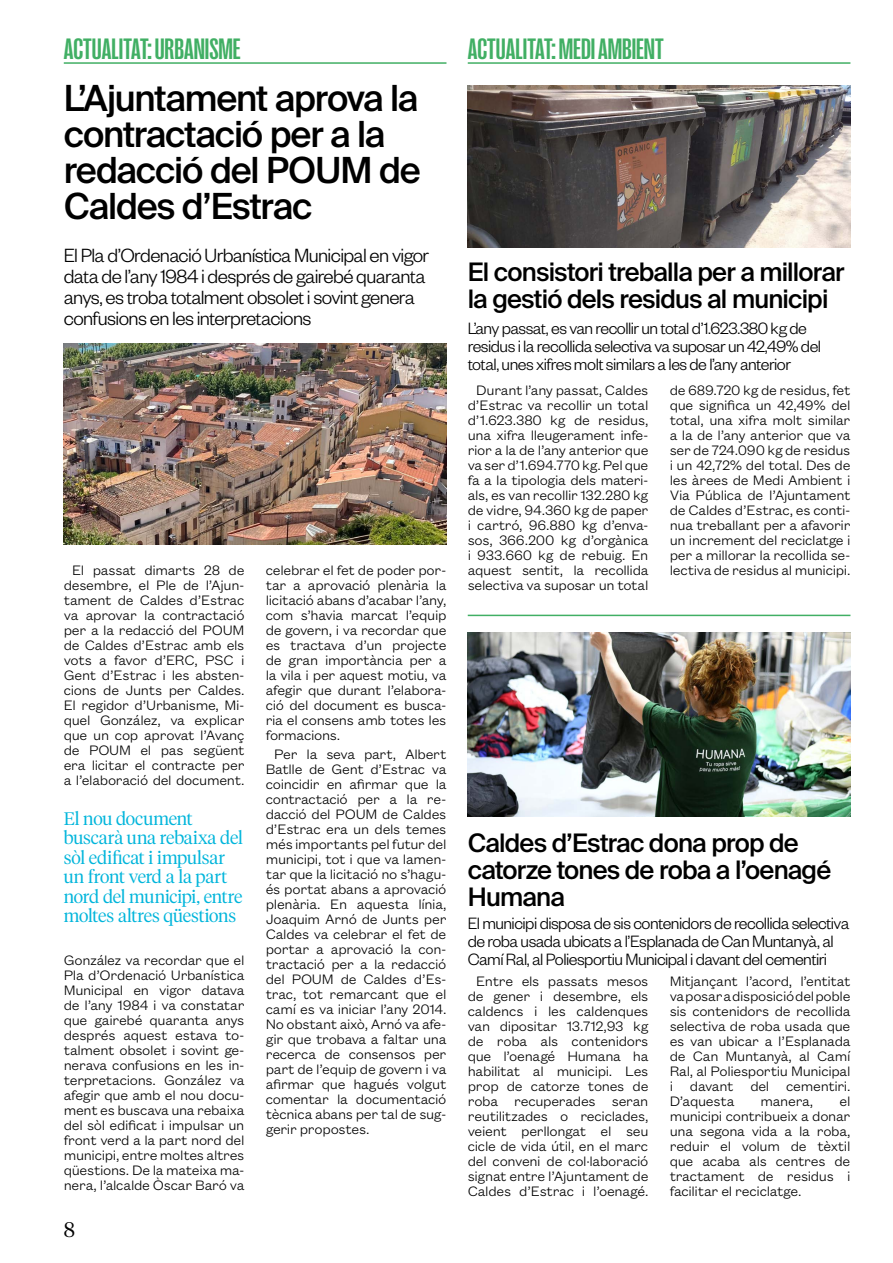
<style>
.page{position:relative;width:893px;height:1263px;background:#fff}
.page>*{position:absolute;margin:0;border:0;box-sizing:border-box;transform-origin:0 0}
.t1{font:500 36px/36px "Suisse Intl";letter-spacing:-.035em;color:#000}
.t2{font:700 30px "Right Grotesk Tight";color:#41af64}
.t3{font:500 25.5px/27px "Suisse Intl";letter-spacing:-.03em;color:#000}
.t4{font:300 21px/21px "Founders Grotesk";letter-spacing:-.03em;color:#000}
.t5{font:300 21px "Tiempos Headline";color:#000}
.t6{font:300 18px/18px "Founders Grotesk";letter-spacing:-.03em;color:#000}
.t7{font:300 18px/19.5px "Tiempos Headline";letter-spacing:-.01em;color:#00b5db}
.t8{font:300 15px/15px "Founders Grotesk Text";letter-spacing:-.02em;color:#000;text-align:justify}
</style>
<div class="page">
<hr style="left:64px;top:62px;width:382px;height:2px;background:#41af64">
<hr style="left:468px;top:62px;width:382px;height:2px;background:#41af64">
<hr style="left:468px;top:615px;width:382px;height:1px;background:#41af64">
<img style="left:468px;top:85px;width:382px;height:163px">
<img style="left:468px;top:632px;width:382px;height:184px">
<img style="left:64px;top:343px;width:382px;height:201px">
<h2 class="t2" style="left:64px;top:34px;width:179px">ACTUALITAT: URBANISME</h2>
<h2 class="t2" style="left:468px;top:34px;width:197px">ACTUALITAT: MEDI AMBIENT</h2>
<h1 class="t1" style="left:64px;top:81px;width:358px">L’Ajuntament aprova la contractació per a la redacció del POUM de<br>Caldes d’Estrac</h1>
<h3 class="t4" style="left:64px;top:244px;width:367px">El Pla d’Ordenació Urbanística Municipal en vigor data de l’any 1984 i després de gairebé quaranta anys, es troba totalment obsolet i sovint genera confusions en les interpretacions</h3>
<p class="t8" style="left:64px;top:562px;width:182px;text-align:center">El passat dimarts 28 de desembre, el Ple de l’Ajun&shy;tament de Caldes d’Estrac va aprovar la contractació per a la redacció del POUM de Caldes d’Estrac amb els vots a favor d’ERC, PSC i<br>Gent d’Estrac i les absten&shy;cions de Junts per Caldes.<br>El regidor d’Urbanisme, Mi&shy;quel González, va explicar que un cop aprovat l’Avanç de POUM el pas següent era licitar el contracte per a l’elaboració del document.</p>
<p class="t7" style="left:64px;top:808px;width:180px">El nou document buscarà una rebaixa del sòl edificat i impulsar un front verd a la part nord del municipi, entre moltes altres qüestions</p>
<p class="t8" style="left:64px;top:952px;width:182px">González va recordar que el Pla d’Ordenació Urbanística Municipal en vigor datava de l’any 1984 i va constatar que gairebé quaranta anys després aquest estava to&shy;talment obsolet i sovint ge&shy;nerava confusions en les in&shy;terpretacions. González va afegir que amb el nou docu&shy;ment es buscava una rebaixa del sòl edificat i impulsar un front verd a la part nord del municipi, entre moltes altres qüestions. De la mateixa ma&shy;nera, l’alcalde Òscar Baró va</p>
<h3 class="t5" style="left:64px;top:1216px;width:13px">8</h3>
<p class="t8" style="left:266px;top:562px;width:182px">celebrar el fet de poder por&shy;tar a aprovació plenària la licitació abans d’acabar l’any, com s’havia marcat l’equip de govern, i va recordar que es tractava d’un projecte de gran importància per a la vila i per aquest motiu, va afegir que durant l’elabora&shy;ció del document es busca&shy;ria el consens amb totes les formacions.</p>
<p class="t8" style="left:266px;top:746px;width:182px;text-indent:9px">Per la seva part, Albert Batlle de Gent d’Estrac va coincidir en afirmar que la contractació per a la re&shy;dacció del POUM de Caldes d’Estrac era un dels temes més importants pel futur del municipi, tot i que va lamen&shy;tar que la licitació no s’hagu&shy;és portat abans a aprovació plenària. En aquesta línia, Joaquim Arnó de Junts per Caldes va celebrar el fet de portar a aprovació la con&shy;tractació per a la redacció del POUM de Caldes d’Es&shy;trac, tot remarcant que el camí es va iniciar l’any 2014.<br>No obstant això, Arnó va afe&shy;gir que trobava a faltar una recerca de consensos per part de l’equip de govern i va afirmar que hagués volgut comentar la documentació tècnica abans per tal de sug&shy;gerir propostes.</p>
<h3 class="t3" style="left:468px;top:258px;width:378px">El consistori treballa per a millorar la gestió dels residus al municipi</h3>
<p class="t6" style="left:468px;top:318px;width:355px">L’any passat, es van recollir un total d’1.623.380 kg de residus i la recollida selectiva va suposar un 42,49% del total, unes xifres molt similars a les de l’any anterior</p>
<p class="t8" style="left:468px;top:382px;width:182px;text-align:center">Durant l’any passat, Caldes d’Estrac va recollir un total d’1.623.380 kg de residus, una xifra lleugerament infe&shy;rior a la de l’any anterior que va ser d’1.694.770 kg. Pel que fa a la tipologia dels materi&shy;als, es van recollir 132.280 kg de vidre, 94.360 kg de paper i cartró, 96.880 kg d’enva&shy;sos, 366.200 kg d’orgànica i 933.660 kg de rebuig. En aquest sentit, la recollida selectiva va suposar un total</p>
<p class="t8" style="left:670px;top:382px;width:182px">de 689.720 kg de residus, fet que significa un 42,49% del total, una xifra molt similar a la de l’any anterior que va ser de 724.090 kg de residus i un 42,72% del total. Des de les àrees de Medi Ambient i Via Pública de l’Ajuntament de Caldes d’Estrac, es conti&shy;nua treballant per a afavorir un increment del reciclatge i per a millorar la recollida se&shy;lectiva de residus al municipi.</p>
<h3 class="t3" style="left:468px;top:829px;width:365px">Caldes d’Estrac dona prop de catorze tones de roba a l’oenagé<br>Humana</h3>
<p class="t6" style="left:468px;top:913px;width:383px">El municipi disposa de sis contenidors de recollida selectiva de roba usada ubicats a l’Esplanada de Can Muntanyà, al<br>Camí Ral, al Poliesportiu Municipal i davant del cementiri</p>
<p class="t8" style="left:468px;top:973px;width:182px;text-align:center">Entre els passats mesos de gener i desembre, els caldencs i les caldenques van dipositar 13.712,93 kg de roba als contenidors que l’oenagé Humana ha habilitat al municipi. Les prop de catorze tones de roba recuperades seran reutilitzades o reciclades, veient perllongat el seu cicle de vida útil, en el marc del conveni de col·laboració signat entre l’Ajuntament de<br>Caldes d’Estrac i l’oenagé.</p>
<p class="t8" style="left:670px;top:973px;width:182px">Mitjançant l’acord, l’entitat va posar a disposició del poble sis contenidors de recollida selectiva de roba usada que es van ubicar a l’Esplanada de Can Muntanyà, al Camí Ral, al Poliesportiu Municipal i davant del cementiri.<br>D’aquesta</p>
<p class="t8" style="left:670px;top:1093px;width:182px;text-indent:170px">el municipi contribueix a donar una segona vida a la roba, reduir el volum de tèxtil que acaba als centres de tractament de residus i facilitar el reciclatge.</p>
<p class="t8" style="left:760px;top:1093px;width:54px">manera,</p>
</div>
